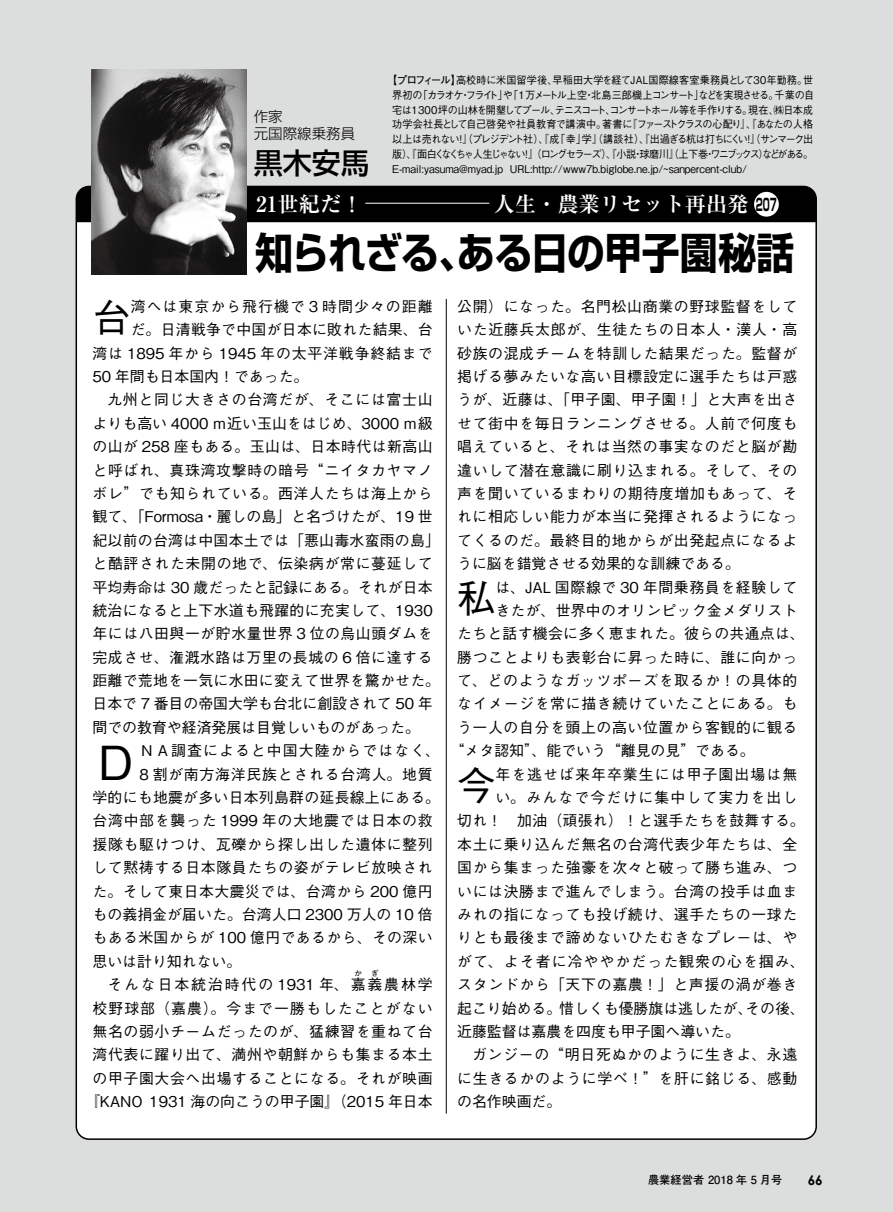
<style>
.page{position:relative;width:893px;height:1212px;background:#dcdddd}
.page>*{position:absolute;margin:0;border:0;box-sizing:border-box;transform-origin:0 0}
.t1{font:500 46.95px "Gothic BBB Pro";color:#000}
.t2{font:700 42.45px "Shin Go Pro";letter-spacing:-.02em;color:#000;scale:.89 1}
.t3{font:500 38.25px "Gothic BBB Pro";color:#000}
.t4{font:500 28.95px "Shin Go Pro";color:#000}
.t5{font:700 21.3px "Ryumin Pro";color:#fff}
.t6{font:700 16.8px "Shin Go Pro";color:#000;scale:.51 1}
.t7{font:500 14.85px/23.4px "Gothic BBB Pro";letter-spacing:.045em;color:#000;text-align:justify}
.t8{font:500 14.85px/23.4px "Gothic BBB Pro";letter-spacing:.02em;color:#000}
.t9{font:500 14.85px "Gothic BBB Pro";letter-spacing:.07em;color:#000}
.t10{font:500 14.85px/23.4px "Gothic BBB Pro";color:#000}
.t11{font:500 14.85px "Gothic BBB Pro";letter-spacing:.125em;color:#000}
.t12{font:500 14.85px "Gothic BBB Pro";letter-spacing:.015em;color:#000}
.t13{font:500 14.85px "Gothic BBB Pro";letter-spacing:.075em;color:#000}
.t14{font:300 14.4px/17.4px "Shin Go Pro";color:#000}
.ノーマル{font:700 13.5px "Century Gothic";color:#000}
.t15{font:700 11.25px "Futo Go B101 Pro";color:#000}
.t16{font:500 10.65px/14.9px "Gothic BBB Pro";color:#000;scale:.95 1}
.t17{font:500 10.65px "Gothic BBB Pro";letter-spacing:-.11em;color:#000;scale:.95 1}
.t18{font:500 10.65px "Gothic BBB Pro";letter-spacing:-.045em;color:#000;scale:.95 1}
.t19{font:500 10.65px "Gothic BBB Pro";letter-spacing:-.1em;color:#000;scale:.95 1}
.t20{font:500 10.65px "Gothic BBB Pro";letter-spacing:-.16em;color:#000;scale:.95 1}
.t21{font:500 10.65px "Gothic BBB Pro";letter-spacing:-.015em;color:#000;scale:.95 1}
.t22{font:500 10.65px "Gothic BBB Pro";letter-spacing:-.14em;color:#000;scale:.95 1}
.t23{font:500 10.65px "Gothic BBB Pro";letter-spacing:-.01em;color:#000;scale:.95 1}
.t24{font:500 10.65px "Gothic BBB Pro";letter-spacing:.015em;color:#000;scale:.95 1}
.t25{font:700 10.65px "Futo Go B101 Pro";letter-spacing:-.13em;color:#000;scale:.95 1}
.t26{font:500 7.5px "Gothic BBB Pro";color:#000}
</style>
<div class="page">
<div style="left:76px;top:186px;width:740px;height:953px;background:#fff;border-radius:13px"></div>
<div style="left:76px;top:186px;width:740px;height:36px;background:#000"></div>
<img style="left:92px;top:70px;width:155px;height:204px">
<hr style="left:365px;top:203px;width:124px;height:1px;background:#fff">
<div style="left:754px;top:192px;width:25px;height:25px;background:#fff;border-radius:50%"></div>
<hr style="left:446px;top:299px;width:1px;height:814px;background:#000">
<p class="t25" style="left:387px;top:71px;width:79px">【プロフィール】</p>
<p class="t21" style="left:553px;top:71px;width:213px">早稲田大学を経てＪＡＬ国際線客室乗務員として</p>
<p class="t18" style="left:766px;top:71px;width:51px">年勤務 世。</p>
<p class="t24" style="left:456px;top:71px;width:108px">高校時に米国留学後、</p>
<p class="t18" style="left:751px;top:71px;width:19px">３０</p>
<p class="t14" style="left:254px;top:106px;width:103px">作家<br>元国際線乗務員</p>
<p class="t4" style="left:254px;top:139px;width:117px">黒木安馬</p>
<p class="t17" style="left:418px;top:86px;width:381px">「カラオケフライト 「や」 1万メートル上空北島三郎機上コンサートなどを実現させる。</p>
<p class="t18" style="left:694px;top:86px;width:12px">」</p>
<p class="t18" style="left:774px;top:86px;width:43px">千葉の自</p>
<p class="t18" style="left:392px;top:86px;width:33px">界初の</p>
<p class="t18" style="left:460px;top:86px;width:12px">・</p>
<p class="t18" style="left:584px;top:86px;width:12px">・</p>
<p class="t19" style="left:392px;top:101px;width:380px">宅は1300坪の山林を開墾してプールテニスコートコンサートホール等を手作りする。</p>
<p class="t18" style="left:605px;top:101px;width:12px">、</p>
<p class="t18" style="left:748px;top:101px;width:34px">現在、</p>
<p class="t18" style="left:774px;top:101px;width:43px">㈱日本成</p>
<p class="t18" style="left:550px;top:101px;width:12px">、</p>
<p class="t22" style="left:627px;top:116px;width:197px">『ファーストクラスの心配り』、『あなたの人格</p>
<p class="t23" style="left:392px;top:116px;width:227px">功学会社長として自己啓発や社員教育で講演中。</p>
<p class="t18" style="left:602px;top:116px;width:33px">著書に</p>
<p class="t17" style="left:456px;top:131px;width:309px">！』（プレジデント社）、『 「成幸学」 』（講談社）、『出過ぎる杭は打ちにくい</p>
<p class="t18" style="left:744px;top:131px;width:75px">！（』サンマーク出</p>
<p class="t18" style="left:392px;top:131px;width:72px">以上は売れない</p>
<p class="t20" style="left:522px;top:146px;width:308px">！』（ロングセラーズ）、『小説球磨川（』上下巻ワニブックスなどがある。</p>
<p class="t16" style="left:510px;top:145px;width:251px;text-indent:-118px">版）『、面白くなくちゃ人生じゃない<br>URL:http://www . b7 biglobe.ne j p. ~/ sanpercent-club/</p>
<p class="t18" style="left:759px;top:146px;width:12px">）</p>
<p class="t18" style="left:633px;top:146px;width:12px">・</p>
<p class="t18" style="left:705px;top:146px;width:12px">・</p>
<p class="t16" style="left:392px;top:160px;width:118px">E-mail:yasuma@myad j p.</p>
<p class="t5" style="left:256px;top:187px;width:108px">21世紀だ！</p>
<p class="t5" style="left:472px;top:187px;width:278px">　人生・農業リセット再出発</p>
<p class="t6" style="left:756px;top:191px;width:43px">207</p>
<p class="t2" style="left:255px;top:219px;width:607px">知られざるある日の甲子園秘話</p>
<p class="t2" style="left:438px;top:219px;width:44px">、</p>
<p class="t9" style="left:131px;top:294px;width:303px">湾へは東京から飛行機で 3 時間少々の距離</p>
<p class="t3" style="left:92px;top:287px;width:40px">台</p>
<p class="t7" style="left:92px;top:316px;width:342px;text-indent:38px">だ。日清戦争で中国が日本に敗れた結果、台湾は 1895 年から 1945 年の太平洋戦争終結まで50 年間も日本国内！であった。</p>
<p class="t8" style="left:92px;top:386px;width:349px;text-indent:15px">九州と同じ大きさの台湾だが、そこには富士山よりも高い 4000 ｍ近い玉山をはじめ、3000 ｍ級の山が 258 座もある。玉山は、日本時代は新高山と呼ばれ、真珠湾攻撃時の暗号“ニイタカヤマノボレ”でも知られている。西洋人たちは海上から観て、「Formosa・麗しの島」と名づけたが、19 世紀以前の台湾は中国本土では「悪山毒水蛮雨の島「と酷評された未開の地で、伝染病が常に蔓延して平均寿命は 30 歳だったと記録にある。それが日本統治になると上下水道も飛躍的に充実して、1930年には八田與一が貯水量世界 3 位の烏山頭ダムを完成させ、潅漑水路は万里の長城の 6 倍に達する距離で荒地を一気に水田に変えて世界を驚かせた。日本で 7 番目の帝国大学も台北に創設されて 50 年間での教育や経済発展は目覚しいものがあった。</p>
<p class="t9" style="left:139px;top:739px;width:302px">ＮＡ調査によると中国大陸からではなく、</p>
<p class="t1" style="left:92px;top:724px;width:48px">Ｄ</p>
<p class="t7" style="left:92px;top:760px;width:349px;text-align:left;text-indent:47px">8 割が南方海洋民族とされる台湾人。地質学的にも地震が多い日本列島群の延長線上にある。台湾中部を襲った 1999 年の大地震では日本の救援隊も駆けつけ、瓦礫から探し出した遺体に整列して黙祷する日本隊員たちの姿がテレビ放映された。そして東日本大震災では、台湾から 200 億円もの義捐金が届いた。台湾人口 2300 万人の 10 倍もある米国からが 100 億円であるから、その深い思いは計り知れない。</p>
<p class="t11" style="left:107px;top:972px;width:327px">そんな日本統治時代の1931 年、嘉義農林学</p>
<p class="t26" style="left:354px;top:967px;width:9px">か</p>
<p class="t26" style="left:371px;top:967px;width:9px">ぎ</p>
<p class="t7" style="left:85px;top:994px;width:349px;text-align:center">校野球部（嘉農）。今まで一勝もしたことがない無名の弱小チームだったのが、猛練習を重ねて台湾代表に躍り出て、満州や朝鮮からも集まる本土の甲子園大会へ出場することになる。それが映画『KANO 1931 海の向こうの甲子園』（2015 年日本</p>
<p class="t7" style="left:457px;top:293px;width:342px">公開）になった。名門松山商業の野球監督をしていた近藤兵太郎が、生徒たちの日本人・漢人・高砂族の混成チームを特訓した結果だった。監督が掲げる夢みたいな高い目標設定に選手たちは戸惑うが、近藤は、「甲子園、甲子園！」と大声を出させて街中を毎日ランニングさせる。人前で何度も唱えていると、それは当然の事実なのだと脳が勘違いして潜在意識に刷り込まれる。そして、その声を聞いているまわりの期待度増加もあって、それに相応しい能力が本当に発揮されるようになってくるのだ。最終目的地からが出発起点になるように脳を錯覚させる効果的な訓練である。</p>
<p class="t7" style="left:495px;top:573px;width:303px">は、JAL 国際線で 30 年間乗務員を経験して</p>
<p class="t3" style="left:457px;top:568px;width:40px">私</p>
<p class="t12" style="left:495px;top:598px;width:303px">きたが、世界中のオリンピック金メダリスト</p>
<p class="t8" style="left:457px;top:620px;width:349px">たちと話す機会に多く恵まれた。彼らの共通点は、</p>
<p class="t7" style="left:457px;top:643px;width:342px">勝つことよりも表彰台に昇った時に、誰に向かっ</p>
<p class="t7" style="left:457px;top:667px;width:342px">て、どのようなガッツポーズを取るか！の具体的</p>
<p class="t7" style="left:457px;top:690px;width:342px">なイメージを常に描き続けていたことにある。も</p>
<p class="t7" style="left:457px;top:714px;width:342px">う一人の自分を頭上の高い位置から客観的に観る</p>
<p class="t10" style="left:450px;top:737px;width:307px">“メタ認知”、能でいう“離見の見”である。</p>
<p class="t3" style="left:457px;top:755px;width:40px">今</p>
<p class="t9" style="left:495px;top:762px;width:303px">年を逃せば来年卒業生には甲子園出場は無</p>
<p class="t13" style="left:495px;top:785px;width:303px">い。みんなで今だけに集中して実力を出し</p>
<p class="t8" style="left:457px;top:807px;width:349px">切れ！　加油（頑張れ）！と選手たちを鼓舞する。</p>
<p class="t7" style="left:457px;top:831px;width:342px">本土に乗り込んだ無名の台湾代表少年たちは、全</p>
<p class="t7" style="left:457px;top:854px;width:342px">国から集まった強豪を次々と破って勝ち進み、つ</p>
<p class="t7" style="left:457px;top:877px;width:342px">いには決勝まで進んでしまう。台湾の投手は血ま</p>
<p class="t7" style="left:457px;top:901px;width:342px">みれの指になっても投げ続け、選手たちの一球た</p>
<p class="t7" style="left:457px;top:924px;width:342px">りとも最後まで諦めないひたむきなプレーは、や</p>
<p class="t9" style="left:457px;top:949px;width:349px">がて、よそ者に冷ややかだった観衆の心を掴み、</p>
<p class="t7" style="left:457px;top:971px;width:342px">スタンドから「天下の嘉農！」と声援の渦が巻き</p>
<p class="t7" style="left:745px;top:994px;width:61px">その後、</p>
<p class="t10" style="left:457px;top:994px;width:297px">起こり始める。惜しくも優勝旗は逃したが、近藤監督は嘉農を四度も甲子園へ導いた。</p>
<p class="t7" style="left:457px;top:1041px;width:342px;text-indent:15px">ガンジーの“明日死ぬかのように生きよ、永遠に生きるかのように学べ！”を肝に銘じる、感動の名作映画だ。</p>
<p class="t15" style="left:648px;top:1170px;width:136px">農業経営者 2018 年 5 月号</p>
<p class="ノーマル" style="left:808px;top:1171px;width:17px">66</p>
</div>
